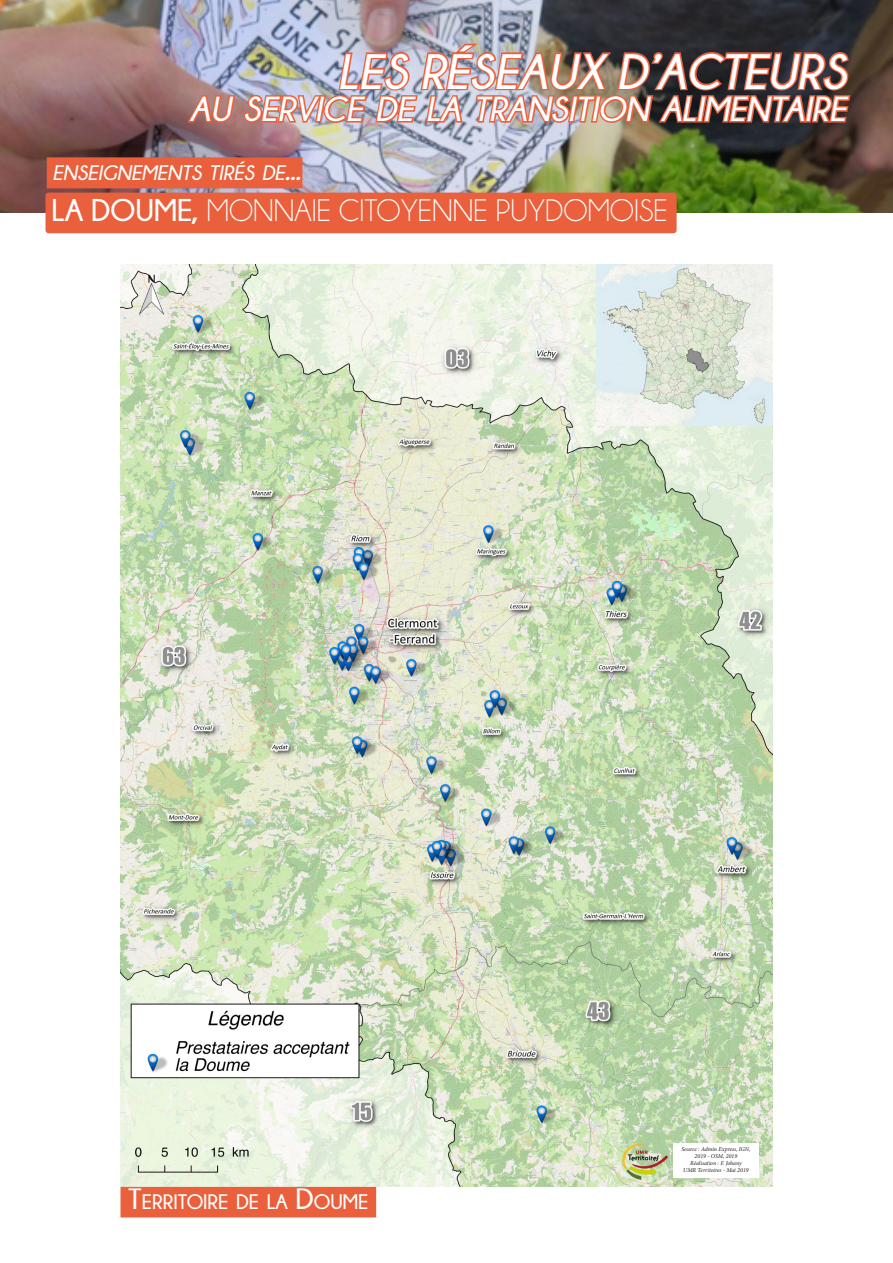
<style>
.page{position:relative;width:893px;height:1263px;background:#fff}
.page>*{position:absolute;margin:0;border:0;box-sizing:border-box;transform-origin:0 0}
.t1{font:italic 700 49.5px "Champagne&Limousines";color:#fff}
.t2{font:italic 700 34.65px "Champagne&Limousines";color:#fff}
.t3{font:31.5px "Champagne&Limousines";color:#fff}
.t4{font:italic 700 21px "Champagne&Limousines";color:#fff}
.t5{font:700 21px "Champagne&Limousines";color:#fff}
.t6{font:italic 6px "Minion Pro";letter-spacing:-.01em;color:#231f20}
.s1{font-style:inherit}
.s2{font-size:30px}
.s3{font-weight:700}
</style>
<div class="page">
<img style="left:120px;top:265px;width:652px;height:922px">
<div style="left:121px;top:1187px;width:254px;height:30px;background:#ea603c"></div>
<div style="left:673px;top:1144px;width:86px;height:34px;background:#fff"></div>
<img style="left:0;top:0;width:893px;height:213px">
<img style="left:185px;top:41px;width:667px;height:84px">
<div style="left:48px;top:196px;width:626px;height:34px;background:#ea603c"></div>
<div style="left:45px;top:193px;width:632px;height:40px;border:6px solid #ea603c"></div>
<div style="left:48px;top:158px;width:254px;height:30px;background:#ea603c"></div>
<div style="left:47px;top:157px;width:255px;height:31px;border:2px solid #ea603c"></div>
<p class="t1" style="left:338px;top:44px;width:510px"><span class="s1">L</span>ES RÉSEAUX D’ACTEURS</p>
<p class="t2" style="left:190px;top:90px;width:658px">AU SERVICE DE LA TRANSITION ALIMENTAIRE</p>
<p class="t4" style="left:52px;top:161px;width:250px">ENSEIGNEMENTS TIRÉS DE<span class="s2">...</span></p>
<p class="t3" style="left:51px;top:194px;width:618px"><span class="s3">LA DOUME,</span> MONNAIE CITOYENNE PUYDOMOISE</p>
<p class="t5" style="left:128px;top:1190px;width:242px"><span class="s2">T</span>ERRITOIRE DE LA <span class="s2">D</span>OUME</p>
<p class="t6" style="left:681px;top:1145px;width:71px">Source : Admin Express, IGN,</p>
<p class="t6" style="left:695px;top:1152px;width:44px">2019 - OSM, 2019</p>
<p class="t6" style="left:690px;top:1159px;width:53px">Réalisation : F. Johany</p>
<p class="t6" style="left:683px;top:1166px;width:67px">UMR Territoires - Mai 2019</p>
</div>
